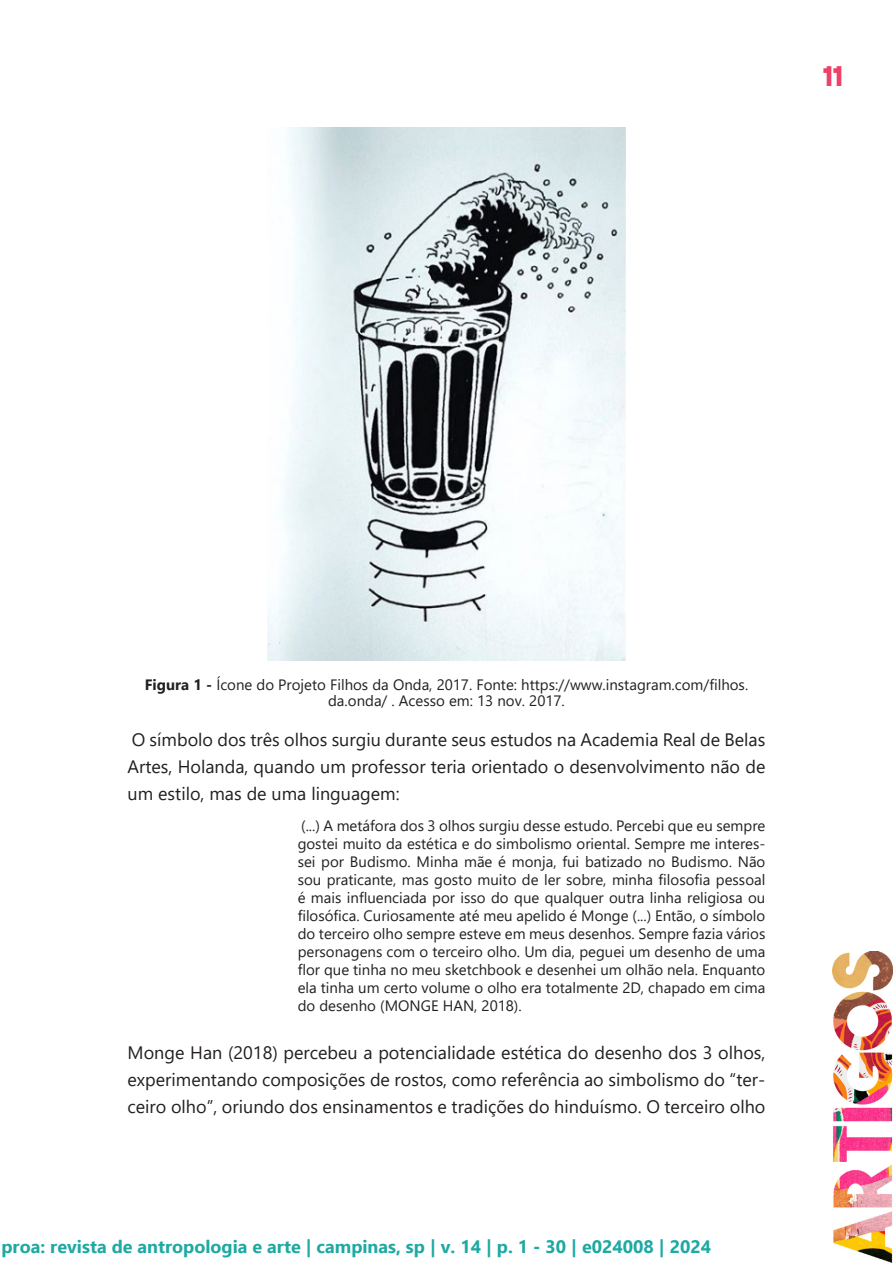
<style>
.page{position:relative;width:893px;height:1263px;background:#fff}
.page>*{position:absolute;margin:0;border:0;box-sizing:border-box;transform-origin:0 0}
.t1{font:700 27px "The Bold Font";color:#ef4068}
.t2{font:18px/27px "Segoe UI";color:#231f20;text-align:justify}
.t3{font:700 18px "Ebrima";color:#1ea9a3}
.t4{font:15px/18px "Segoe UI";color:#231f20;text-align:center}
.s1{font-weight:700}
</style>
<div class="page">
<img style="left:832px;top:951px;width:61px;height:312px">
<img style="left:268px;top:128px;width:357px;height:533px">
<h1 class="t1" style="left:822px;top:59px;width:22px">11</h1>
<p class="t4" style="left:145px;top:675px;width:605px;line-height:16.5px"><span class="s1">Figura 1 -</span> Ícone do Projeto Filhos da Onda, 2017. Fonte: https://www.instagram.com/filhos. da.onda/ . Acesso em: 13 nov. 2017.</p>
<p class="t2" style="left:128px;top:725px;width:639px">O símbolo dos três olhos surgiu durante seus estudos na Academia Real de Belas Artes, Holanda, quando um professor teria orientado o desenvolvimento não de um estilo, mas de uma linguagem:</p>
<p class="t4" style="left:298px;top:815px;width:469px;text-align:justify">(...) A metáfora dos 3 olhos surgiu desse estudo. Percebi que eu sempre gostei muito da estética e do simbolismo oriental. Sempre me interes&shy;sei por Budismo. Minha mãe é monja, fui batizado no Budismo. Não sou praticante, mas gosto muito de ler sobre, minha filosofia pessoal é mais influenciada por isso do que qualquer outra linha religiosa ou filosófica. Curiosamente até meu apelido é Monge (...) Então, o símbolo do terceiro olho sempre esteve em meus desenhos. Sempre fazia vários personagens com o terceiro olho. Um dia, peguei um desenho de uma flor que tinha no meu sketchbook e desenhei um olhão nela. Enquanto ela tinha um certo volume o olho era totalmente 2D, chapado em cima do desenho (MONGE HAN, 2018).</p>
<p class="t2" style="left:128px;top:1038px;width:639px">Monge Han (2018) percebeu a potencialidade estética do desenho dos 3 olhos, experimentando composições de rostos, como referência ao simbolismo do “ter&shy;ceiro olho”, oriundo dos ensinamentos e tradições do hinduísmo. O terceiro olho</p>
<p class="t3" style="left:1px;top:1232px;width:711px">proa: revista de antropologia e arte | campinas, sp | v. 14 | p. 1 - 30 | e024008 | 2024</p>
</div>
